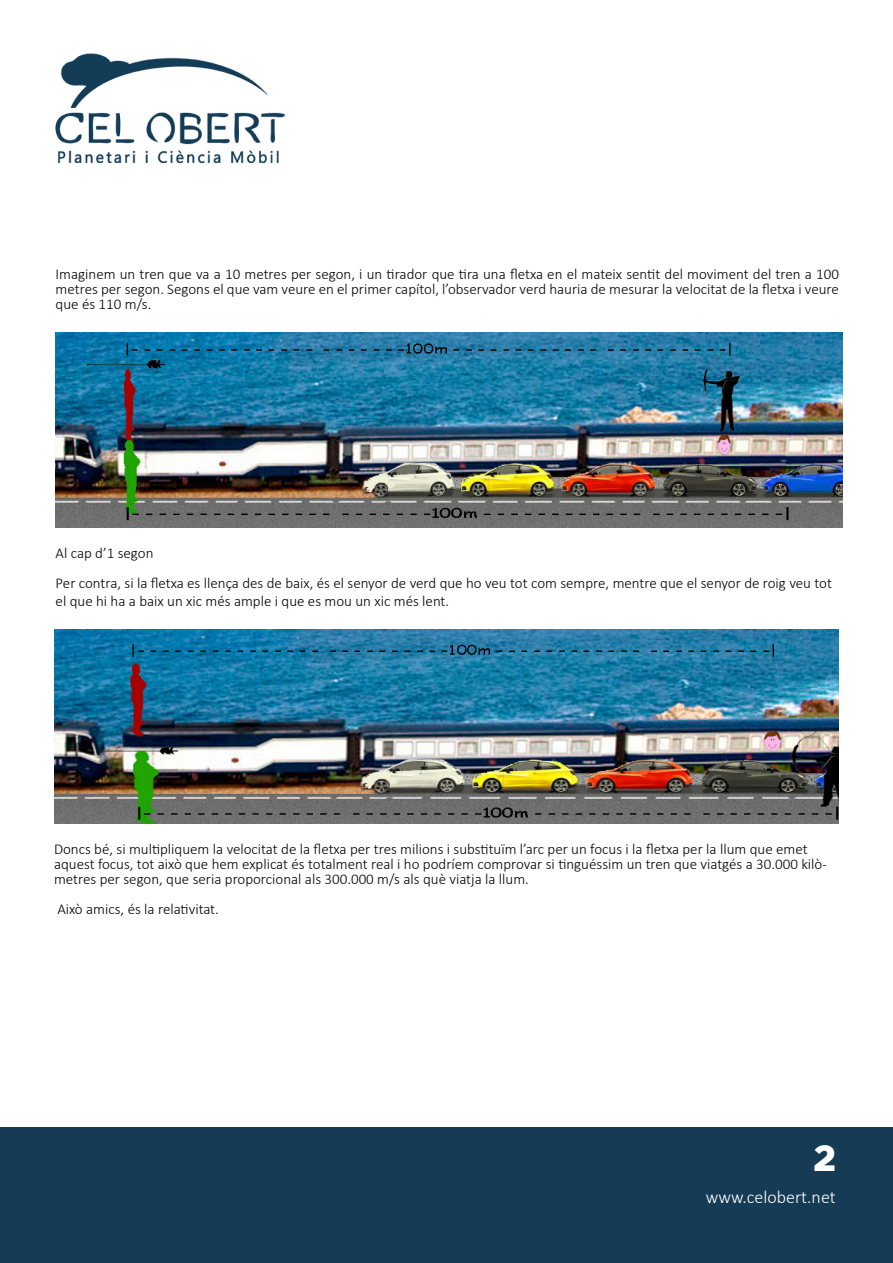
<style>
.page{position:relative;width:893px;height:1263px;background:#fff}
.page>*{position:absolute;margin:0;border:0;box-sizing:border-box;transform-origin:0 0}
.t1{font:900 36px "Gotham";color:#fff}
.t2{font:300 18px "Calibri";color:#fff}
.t3{font:300 15px/15px "Calibri";color:#000}
</style>
<div class="page">
<div style="left:0;top:1128px;width:893px;height:135px;background:#153b55"></div>
<img style="left:55px;top:53px;width:231px;height:111px">
<img style="left:56px;top:333px;width:786px;height:194px">
<img style="left:54px;top:630px;width:785px;height:194px">
<p class="t3" style="left:56px;top:267px;width:785px;text-align:justify">Imaginem un tren que va a 10 metres per segon, i un tirador que tira una fletxa en el mateix sentit del moviment del tren a 100 metres per segon. Segons el que vam veure en el primer capítol, l’observador verd hauria de mesurar la velocitat de la fletxa i veure que és 110 m/s.</p>
<p class="t3" style="left:56px;top:538px;width:778px;line-height:30px">Al cap d’1 segon<br>Per contra, si la fletxa es llença des de baix, és el senyor de verd que ho veu tot com sempre, mentre que el senyor de roig veu tot</p>
<p class="t3" style="left:56px;top:594px;width:395px">el que hi ha a baix un xic més ample i que es mou un xic més lent.</p>
<p class="t3" style="left:54px;top:842px;width:774px">Doncs bé, si multipliquem la velocitat de la fletxa per tres milions i substituïm l’arc per un focus i la fletxa per la llum que emet aquest focus, tot això que hem explicat és totalment real i ho podríem comprovar si tinguéssim un tren que viatgés a 30.000 kilò&shy;metres per segon, que seria proporcional als 300.000 m/s als què viatja la llum.</p>
<p class="t3" style="left:57px;top:902px;width:163px">Això amics, és la relativitat.</p>
<h1 class="t1" style="left:814px;top:1138px;width:24px">2</h1>
<p class="t2" style="left:706px;top:1185px;width:131px">www.celobert.net</p>
</div>
